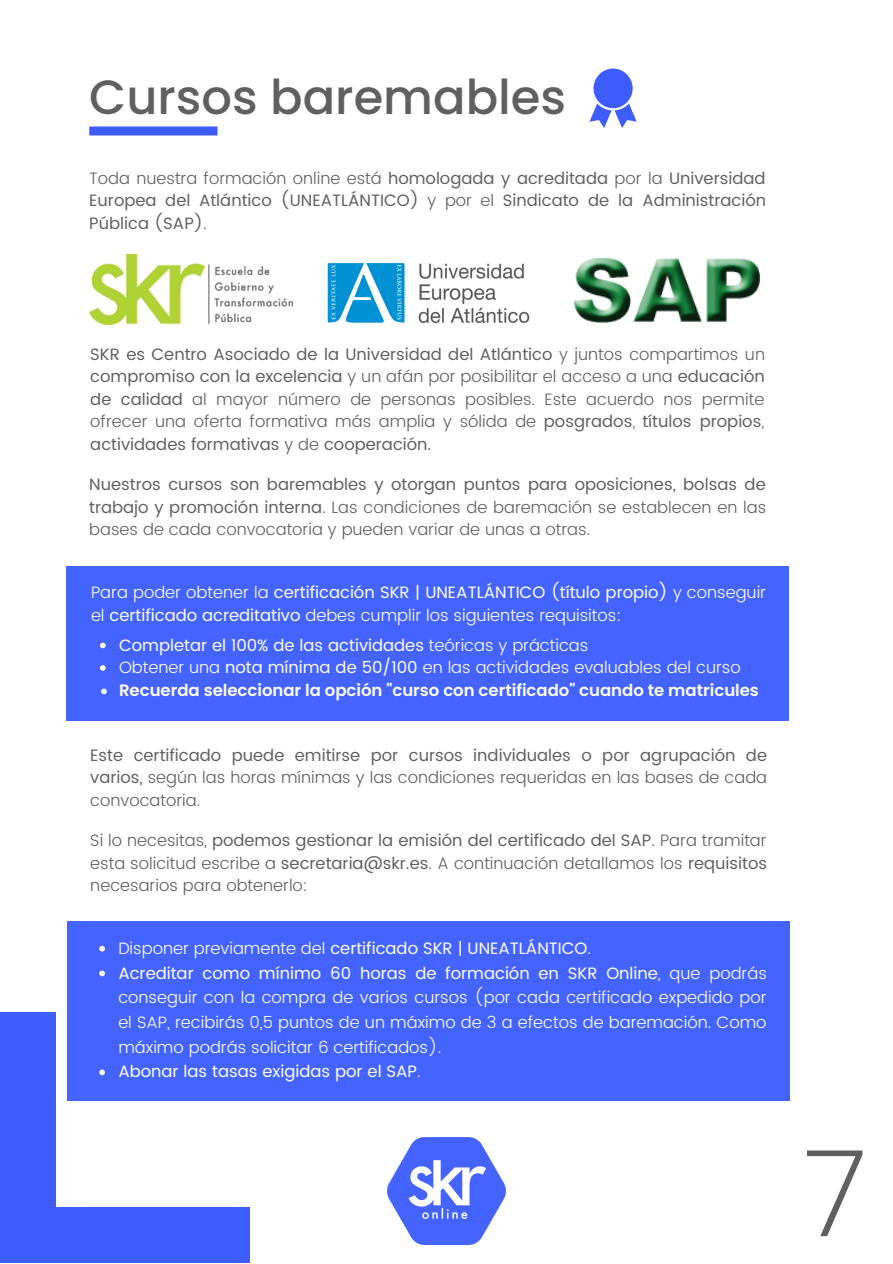
<style>
.page{position:relative;width:893px;height:1264px;background:#fff}
.page>*{position:absolute;margin:0;border:0;box-sizing:border-box;transform-origin:0 0}
.t1{font:300 119.85px "Open Sans";color:#606060}
.t2{font:500 48px "Poppins";color:#606060}
.t3{font:300 16.5px/22.5px "Poppins";color:#606060;text-align:justify}
.t4{font:300 16.5px/24.8px "Poppins";color:#fff}
.t5{font:16.5px/22.5px "Poppins";color:#606060;text-align:justify}
.t6{font:16.5px "Poppins";color:#fff}
.t7{font:600 16.5px "Poppins";color:#fff}
.s1{font-weight:300}
.s2{font-weight:400}
</style>
<div class="page">
<img style="left:387px;top:1137px;width:118px;height:106px">
<div style="left:0;top:1207px;width:250px;height:55px;background:#3d5dff"></div>
<div style="left:0;top:1012px;width:55px;height:249px;background:#3d5dff"></div>
<div style="left:89px;top:126px;width:128px;height:9px;background:#3d5dff"></div>
<svg style="left:589px;top:69px;width:47px;height:59px"></svg>
<div style="left:67px;top:567px;width:721px;height:154px;background:#4564ff"></div>
<svg style="left:100px;top:642px;width:6px;height:6px"></svg>
<svg style="left:100px;top:665px;width:6px;height:5px"></svg>
<svg style="left:101px;top:688px;width:6px;height:6px"></svg>
<div style="left:68px;top:921px;width:721px;height:179px;background:#4564ff"></div>
<svg style="left:99px;top:945px;width:6px;height:6px"></svg>
<svg style="left:99px;top:970px;width:6px;height:6px"></svg>
<svg style="left:99px;top:1069px;width:6px;height:6px"></svg>
<img style="left:327px;top:262px;width:203px;height:61px">
<img style="left:89px;top:255px;width:204px;height:69px">
<img style="left:573px;top:258px;width:187px;height:65px">
<p class="t2" style="left:89px;top:64px;width:478px">Cursos baremables</p>
<p class="t5" style="left:89px;top:167px;width:678px"><span class="s1">Toda nuestra formación online está</span> homologada y acreditada <span class="s1">por la</span> Universidad Europea del Atlántico (UNEATLÁNTICO) <span class="s1">y por el</span> Sindicato de la Administración Pública (SAP)<span class="s1">.</span></p>
<p class="t3" style="left:90px;top:343px;width:676px"><span class="s2">SKR es Centro Asociado de la Universidad del Atlántico</span> y juntos compartimos un <span class="s2">compromiso con la excelencia</span> y un afán por posibilitar el acceso a una <span class="s2">educación de calidad</span> al mayor número de personas posibles. Este acuerdo nos permite ofrecer una oferta formativa más amplia y sólida de <span class="s2">posgrados</span>, <span class="s2">títulos propios</span>, <span class="s2">actividades formativas</span> y de <span class="s2">cooperación.</span></p>
<p class="t3" style="left:89px;top:473px;width:678px"><span class="s2">Nuestros cursos son baremables y otorgan puntos para oposiciones, bolsas de trabajo y promoción interna</span>. Las condiciones de baremación se establecen en las bases de cada convocatoria y pueden variar de unas a otras.</p>
<p class="t4" style="left:91px;top:581px;width:676px;line-height:22.5px">Para poder obtener la <span class="s2">certificación SKR | UNEATLÁNTICO (título propio)</span> y conseguir el <span class="s2">certificado acreditativo</span> debes cumplir los siguientes requisitos:</p>
<p class="t6" style="left:119px;top:635px;width:471px">Completar el 100% de las actividades <span class="s1">teóricas y prácticas</span></p>
<p class="t4" style="left:119px;top:655px;width:623px">Obtener una <span class="s2">nota mínima de 50/100</span> en las actividades evaluables del curso</p>
<p class="t7" style="left:119px;top:679px;width:641px">Recuerda seleccionar la opción "curso con certificado" cuando te matricules</p>
<p class="t3" style="left:90px;top:743px;width:678px"><span class="s2">Este certificado puede emitirse por cursos individuales o por agrupación de varios,</span> según las horas mínimas y las condiciones requeridas en las bases de cada convocatoria.</p>
<p class="t3" style="left:90px;top:829px;width:678px">Si lo necesitas, <span class="s2">podemos gestionar la emisión del certificado del SAP</span>. Para tramitar esta solicitud escribe a <span class="s2">secretaria@skr.es</span>. A continuación detallamos los <span class="s2">requisitos </span>necesarios para obtenerlo:</p>
<p class="t6" style="left:118px;top:938px;width:474px"><span class="s1">Disponer previamente del</span> certificado SKR | UNEATLÁNTICO<span class="s1">.</span></p>
<p class="t4" style="left:118px;top:960px;width:650px;text-align:justify"><span class="s2">Acreditar como mínimo 60 horas de formación en SKR Online</span>, que podrás conseguir con la compra de varios cursos (por cada certificado expedido por el SAP, recibirás 0,5 puntos de un máximo de 3 a efectos de baremación. Como máximo podrás solicitar 6 certificados).</p>
<p class="t6" style="left:118px;top:1062px;width:304px">Abonar las tasas exigidas por el SAP<span class="s1">.</span></p>
<p class="t1" style="left:800px;top:1108px;width:70px">7</p>
</div>
